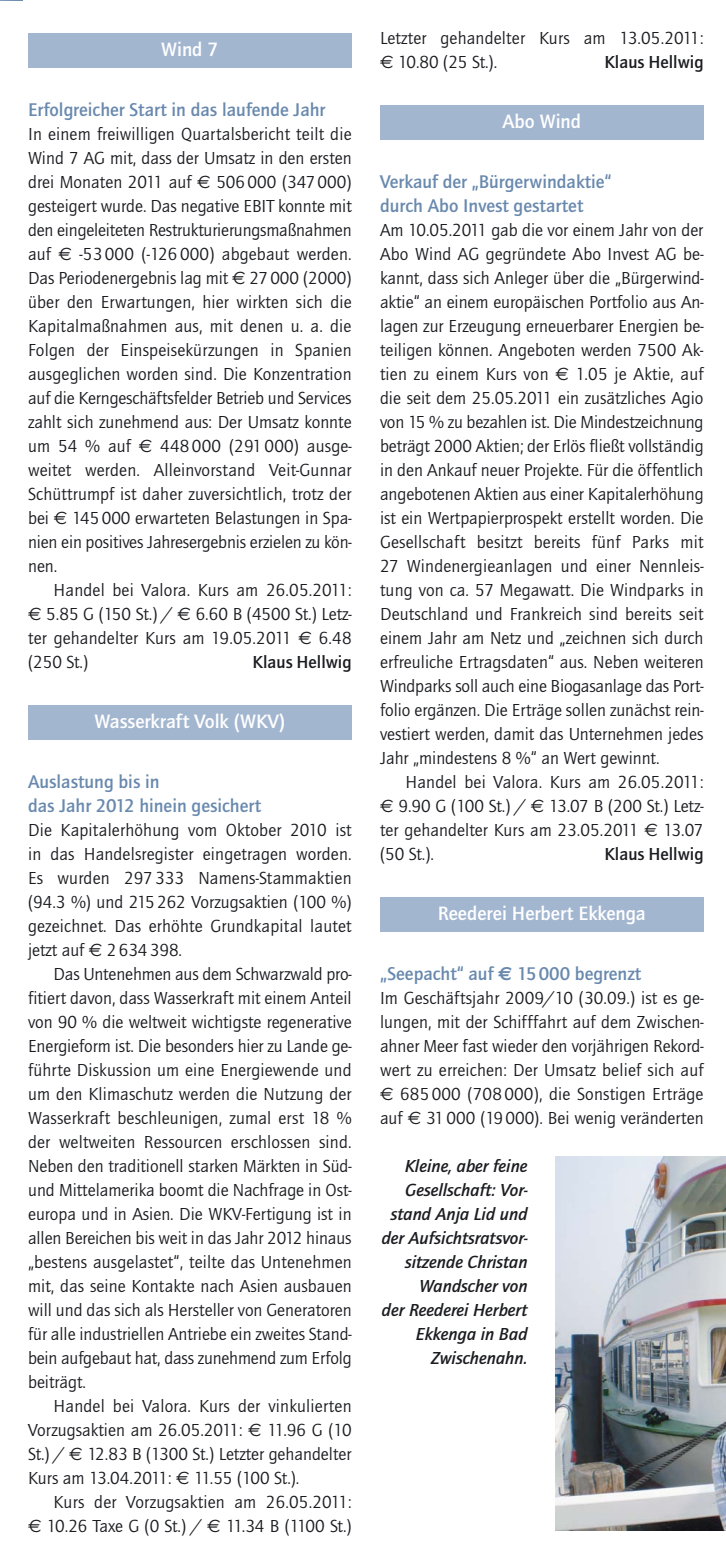
<style>
.page{position:relative;width:726px;height:1548px;background:#fff}
.page>*{position:absolute;margin:0;border:0;box-sizing:border-box;transform-origin:0 0}
.t1{font:700 20px "Quay Itc T";color:#fff}
.t2{font:700 19px/24px "Quay Itc T";color:#6989ae}
.t3{font:18px/24px "Quay Itc T";color:#1b1c20;text-align:justify}
.t4{font:italic 700 18px/24px "Quay Itc T";color:#1b1c20;text-align:right}
.t5{font:700 18px "Quay Itc T";color:#1b1c20}
.s1{font-family:"Euro Sans"}
</style>
<div class="page">
<svg style="left:0;top:0;width:22px;height:1px"></svg>
<div style="left:28px;top:34px;width:323px;height:34px;background:#a3b6d0"></div>
<div style="left:28px;top:706px;width:323px;height:34px;background:#a3b6d0"></div>
<div style="left:380px;top:106px;width:323px;height:34px;background:#a3b6d0"></div>
<div style="left:380px;top:898px;width:323px;height:34px;background:#a3b6d0"></div>
<img style="left:555px;top:1157px;width:170px;height:374px">
<p class="t1" style="left:161px;top:41px;width:59px">Wind 7</p>
<p class="t2" style="left:28px;top:99px;width:298px">Erfolgreicher Start in das laufende Jahr</p>
<p class="t3" style="left:28px;top:123px;width:325px">In einem freiwilligen Quartalsbericht teilt die Wind 7 AG mit, dass der Umsatz in den ersten drei Monaten 2011 auf <span class="s1">€</span> 506 000 (347 000) gesteigert wurde. Das negative EBIT konnte mit den eingeleiteten Restrukturierungsmaßnahmen auf <span class="s1">€</span> -53 000 (-126 000) abgebaut werden.<br>Das Periodenergebnis lag mit <span class="s1">€</span> 27 000 (2000) über den Erwartungen, hier wirkten sich die Kapitalmaßnahmen aus, mit denen u. a. die Folgen der Einspeisekürzungen in Spanien ausgeglichen worden sind. Die Konzentration auf die Kerngeschäftsfelder Betrieb und Services zahlt sich zunehmend aus: Der Umsatz konnte um 54 % auf <span class="s1">€</span> 448 000 (291 000) ausge&shy;weitet werden. Alleinvorstand Veit-Gunnar Schüttrumpf ist daher zuversichtlich, trotz der bei <span class="s1">€</span> 145 000 erwarteten Belastungen in Spa&shy;nien ein positives Jahresergebnis erzielen zu kön&shy;nen.</p>
<p class="t3" style="left:28px;top:579px;width:325px;text-indent:26px">Handel bei Valora. Kurs am 26.05.2011: <span class="s1">€</span> 5.85 G (150 St.) / <span class="s1">€</span> 6.60 B (4500 St.) Letz&shy;ter gehandelter Kurs am 19.05.2011 <span class="s1">€</span> 6.48 (250 St.)</p>
<p class="t5" style="left:252px;top:655px;width:100px">Klaus Hellwig</p>
<p class="t1" style="left:94px;top:713px;width:192px">Wasserkraft Volk (WKV)</p>
<p class="t2" style="left:28px;top:771px;width:234px">Auslastung bis in<br>das Jahr 2012 hinein gesichert</p>
<p class="t3" style="left:28px;top:819px;width:325px">Die Kapitalerhöhung vom Oktober 2010 ist in das Handelsregister eingetragen worden.<br>Es wurden 297 333 Namens-Stammaktien (94.3 %) und 215 262 Vorzugsaktien (100 %) gezeichnet. Das erhöhte Grundkapital lautet jetzt auf <span class="s1">€</span> 2 634 398.</p>
<p class="t3" style="left:28px;top:963px;width:325px;text-indent:26px">Das Untenehmen aus dem Schwarzwald pro&shy;fitiert davon, dass Wasserkraft mit einem Anteil von 90 % die weltweit wichtigste regenerative Energieform ist. Die besonders hier zu Lande ge&shy;führte Diskussion um eine Energiewende und um den Klimaschutz werden die Nutzung der Wasserkraft beschleunigen, zumal erst 18 % der weltweiten Ressourcen erschlossen sind.<br>Neben den traditionell starken Märkten in Süd&shy;und Mittelamerika boomt die Nachfrage in Ost&shy;europa und in Asien. Die WKV-Fertigung ist in allen Bereichen bis weit in das Jahr 2012 hinaus „bestens ausgelastet“, teilte das Untenehmen mit, das seine Kontakte nach Asien ausbauen will und das sich als Hersteller von Generatoren für alle industriellen Antriebe ein zweites Stand&shy;bein aufgebaut hat, dass zunehmend zum Erfolg beiträgt.</p>
<p class="t3" style="left:28px;top:1395px;width:325px;text-indent:26px">Handel bei Valora. Kurs der vinkulierten Vorzugsaktien am 26.05.2011: <span class="s1">€</span> 11.96 G (10<br>St.) / <span class="s1">€</span> 12.83 B (1300 St.) Letzter gehandelter Kurs am 13.04.2011: <span class="s1">€</span> 11.55 (100 St.).</p>
<p class="t3" style="left:28px;top:1491px;width:325px;text-align:right">Kurs der Vorzugsaktien am 26.05.2011:<br><span class="s1">€</span> 10.26 Taxe G (0 St.) / <span class="s1">€</span> 11.34 B (1100 St.)</p>
<p class="t3" style="left:380px;top:27px;width:325px">Letzter gehandelter Kurs am 13.05.2011: <span class="s1">€</span> 10.80 (25 St.).</p>
<p class="t5" style="left:604px;top:55px;width:100px">Klaus Hellwig</p>
<p class="t1" style="left:502px;top:113px;width:80px">Abo Wind</p>
<p class="t2" style="left:380px;top:171px;width:233px">Verkauf der „Bürgerwindaktie“ durch Abo Invest gestartet</p>
<p class="t3" style="left:380px;top:219px;width:325px">Am 10.05.2011 gab die vor einem Jahr von der Abo Wind AG gegründete Abo Invest AG be&shy;kannt, dass sich Anleger über die „Bürgerwind&shy;aktie“ an einem europäischen Portfolio aus An&shy;lagen zur Erzeugung erneuerbarer Energien be&shy;teiligen können. Angeboten werden 7500 Ak&shy;tien zu einem Kurs von <span class="s1">€</span> 1.05 je Aktie, auf die seit dem 25.05.2011 ein zusätzliches Agio von 15 % zu bezahlen ist. Die Mindestzeichnung beträgt 2000 Aktien; der Erlös fließt vollständig in den Ankauf neuer Projekte. Für die öffentlich angebotenen Aktien aus einer Kapitalerhöhung ist ein Wertpapierprospekt erstellt worden. Die Gesellschaft besitzt bereits fünf Parks mit 27 Windenergieanlagen und einer Nennleis&shy;tung von ca. 57 Megawatt. Die Windparks in Deutschland und Frankreich sind bereits seit einem Jahr am Netz und „zeichnen sich durch erfreuliche Ertragsdaten“ aus. Neben weiteren Windparks soll auch eine Biogasanlage das Port&shy;folio ergänzen. Die Erträge sollen zunächst rein&shy;vestiert werden, damit das Unternehmen jedes Jahr „mindestens 8 %“ an Wert gewinnt.</p>
<p class="t3" style="left:380px;top:771px;width:325px;text-indent:26px">Handel bei Valora. Kurs am 26.05.2011: <span class="s1">€</span> 9.90 G (100 St.) / <span class="s1">€</span> 13.07 B (200 St.) Letz&shy;ter gehandelter Kurs am 23.05.2011 <span class="s1">€</span> 13.07 (50 St.).</p>
<p class="t5" style="left:604px;top:847px;width:100px">Klaus Hellwig</p>
<p class="t1" style="left:437px;top:905px;width:209px">Reederei Herbert Ekkenga</p>
<p class="t2" style="left:380px;top:963px;width:262px">„Seepacht“ auf <span class="s1">€</span> 15 000 begrenzt</p>
<p class="t3" style="left:380px;top:987px;width:325px">Im Geschäftsjahr 2009/10 (30.09.) ist es ge&shy;lungen, mit der Schifffahrt auf dem Zwischen&shy;ahner Meer fast wieder den vorjährigen Rekord&shy;wert zu erreichen: Der Umsatz belief sich auf <span class="s1">€</span> 685 000 (708 000), die Sonstigen Erträge auf <span class="s1">€</span> 31 000 (19 000). Bei wenig veränderten</p>
<p class="t4" style="left:381px;top:1155px;width:147px">Kleine, aber feine<br>Gesellschaft: Vor&shy;stand Anja Lid und der Aufsichtsratsvor&shy;sitzende Christan<br>Wandscher von<br>der Reederei Herbert<br>Ekkenga in Bad<br>Zwischenahn.</p>
</div>
